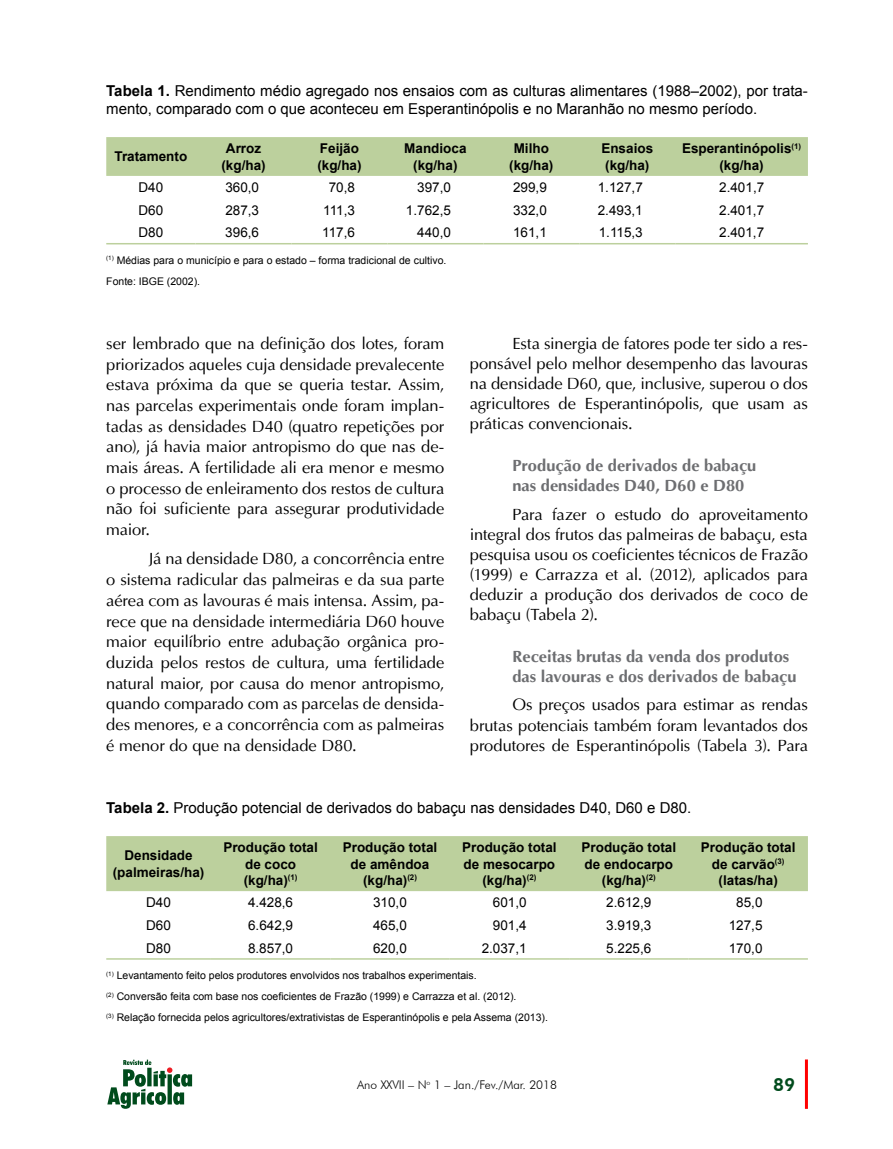
<style>
.page{position:relative;width:893px;height:1149px;background:#fff}
.page>*{position:absolute;margin:0;border:0;box-sizing:border-box;transform-origin:0 0}
.t1{font:800 18px "Futura BT";color:#004b1c}
.t2{font:16.5px/20.7px "Ottawa Plain";letter-spacing:-.01em;color:#000;text-align:justify}
.t3{font:700 16.5px/20.1px "Ottawa";color:#6d6e71}
.t4{font:15px/18px "Arial";color:#000}
.t5{font:700 13.5px/16.2px "Arial";color:#000;text-align:center}
.t6{font:13.5px "Arial";color:#000}
.t7{font:300 12px "Futura BT";color:#000}
.t8{font:10.5px/21.1px "Arial";color:#000}
.s1{font-weight:700}
</style>
<div class="page">
<hr style="left:805px;top:1059px;width:3px;height:49px;background:#f00">
<svg style="left:107px;top:1059px;width:85px;height:49px"></svg>
<div style="left:106px;top:137px;width:702px;height:39px;background:#bcd09d"></div>
<hr style="left:106px;top:243px;width:90px;height:1px;background:#bcd09d">
<hr style="left:196px;top:243px;width:96px;height:1px;background:#bcd09d">
<hr style="left:292px;top:243px;width:95px;height:1px;background:#bcd09d">
<hr style="left:387px;top:243px;width:96px;height:1px;background:#bcd09d">
<hr style="left:483px;top:243px;width:96px;height:1px;background:#bcd09d">
<hr style="left:579px;top:243px;width:96px;height:1px;background:#bcd09d">
<hr style="left:675px;top:243px;width:133px;height:1px;background:#bcd09d">
<div style="left:106px;top:836px;width:702px;height:54px;background:#bcd09d"></div>
<hr style="left:106px;top:957px;width:105px;height:2px;background:#bcd09d">
<hr style="left:211px;top:957px;width:119px;height:2px;background:#bcd09d">
<hr style="left:330px;top:957px;width:120px;height:2px;background:#bcd09d">
<hr style="left:450px;top:957px;width:119px;height:2px;background:#bcd09d">
<hr style="left:569px;top:957px;width:119px;height:2px;background:#bcd09d">
<hr style="left:688px;top:957px;width:120px;height:2px;background:#bcd09d">
<p class="t4" style="left:106px;top:82px;width:703px"><span class="s1">Tabela 1.</span> Rendimento médio agregado nos ensaios com as culturas alimentares (1988–2002), por trata&shy;mento, comparado com o que aconteceu em Esperantinópolis e no Maranhão no mesmo período.</p>
<p class="t5" style="left:115px;top:149px;width:74px">Tratamento</p>
<p class="t5" style="left:221px;top:141px;width:46px">Arroz (kg/ha)</p>
<p class="t5" style="left:317px;top:141px;width:46px;text-align:left">Feijão (kg/ha)</p>
<p class="t5" style="left:404px;top:141px;width:64px">Mandioca (kg/ha)</p>
<p class="t5" style="left:509px;top:141px;width:46px">Milho (kg/ha)</p>
<p class="t5" style="left:601px;top:141px;width:53px;text-align:left">Ensaios (kg/ha)</p>
<p class="t5" style="left:682px;top:141px;width:121px">Esperantinópolis<sup>(1) </sup>(kg/ha)</p>
<p class="t6" style="left:139px;top:178px;width:26px">D40</p>
<p class="t6" style="left:225px;top:178px;width:35px">360,0</p>
<p class="t6" style="left:329px;top:178px;width:28px">70,8</p>
<p class="t6" style="left:417px;top:178px;width:35px">397,0</p>
<p class="t6" style="left:513px;top:178px;width:35px">299,9</p>
<p class="t6" style="left:598px;top:178px;width:47px">1.127,7</p>
<p class="t6" style="left:719px;top:178px;width:47px">2.401,7</p>
<p class="t6" style="left:139px;top:201px;width:26px">D60</p>
<p class="t6" style="left:225px;top:201px;width:35px">287,3</p>
<p class="t6" style="left:323px;top:201px;width:33px">111,3</p>
<p class="t6" style="left:406px;top:201px;width:47px">1.762,5</p>
<p class="t6" style="left:513px;top:201px;width:35px">332,0</p>
<p class="t6" style="left:598px;top:201px;width:47px">2.493,1</p>
<p class="t6" style="left:719px;top:201px;width:47px">2.401,7</p>
<p class="t6" style="left:139px;top:224px;width:26px">D80</p>
<p class="t6" style="left:225px;top:224px;width:35px">396,6</p>
<p class="t6" style="left:322px;top:224px;width:34px">117,6</p>
<p class="t6" style="left:417px;top:224px;width:35px">440,0</p>
<p class="t6" style="left:513px;top:224px;width:35px">161,1</p>
<p class="t6" style="left:599px;top:224px;width:46px">1.115,3</p>
<p class="t6" style="left:719px;top:224px;width:47px">2.401,7</p>
<p class="t8" style="left:106px;top:249px;width:342px"><sup>(1)</sup> Médias para o município e para o estado – forma tradicional de cultivo.<br>Fonte: IBGE (2002).</p>
<p class="t2" style="left:106px;top:333px;width:340px">ser lembrado que na definição dos lotes, foram priorizados aqueles cuja densidade prevalecente estava próxima da que se queria testar. Assim, nas parcelas experimentais onde foram implan&shy;tadas as densidades D40 (quatro repetições por ano), já havia maior antropismo do que nas de&shy;mais áreas. A fertilidade ali era menor e mesmo o processo de enleiramento dos restos de cultura não foi suficiente para assegurar produtividade maior.</p>
<p class="t2" style="left:106px;top:548px;width:340px;text-indent:43px">Já na densidade D80, a concorrência entre o sistema radicular das palmeiras e da sua parte aérea com as lavouras é mais intensa. Assim, pa&shy;rece que na densidade intermediária D60 houve maior equilíbrio entre adubação orgânica pro&shy;duzida pelos restos de cultura, uma fertilidade natural maior, por causa do menor antropismo, quando comparado com as parcelas de densida&shy;des menores, e a concorrência com as palmeiras é menor do que na densidade D80.</p>
<p class="t2" style="left:470px;top:333px;width:340px;line-height:20.1px;text-indent:43px">Esta sinergia de fatores pode ter sido a res&shy;ponsável pelo melhor desempenho das lavouras na densidade D60, que, inclusive, superou o dos agricultores de Esperantinópolis, que usam as práticas convencionais.</p>
<p class="t3" style="left:512px;top:455px;width:246px">Produção de derivados de babaçu nas densidades D40, D60 e D80</p>
<p class="t2" style="left:470px;top:504px;width:340px;line-height:20.1px;text-indent:43px">Para fazer o estudo do aproveitamento integral dos frutos das palmeiras de babaçu, esta pesquisa usou os coeficientes técnicos de Frazão (1999) e Carrazza et al. (2012), aplicados para deduzir a produção dos derivados de coco de babaçu (Tabela 2).</p>
<p class="t3" style="left:512px;top:645px;width:286px">Receitas brutas da venda dos produtos das lavouras e dos derivados de babaçu</p>
<p class="t2" style="left:470px;top:694px;width:340px;line-height:20.1px;text-indent:43px">Os preços usados para estimar as rendas brutas potenciais também foram levantados dos produtores de Esperantinópolis (Tabela 3). Para</p>
<p class="t4" style="left:106px;top:798px;width:587px"><span class="s1">Tabela 2.</span> Produção potencial de derivados do babaçu nas densidades D40, D60 e D80.</p>
<p class="t5" style="left:113px;top:847px;width:93px">Densidade (palmeiras/ha)</p>
<p class="t5" style="left:223px;top:839px;width:96px">Produção total de coco (kg/ha)<sup>(1)</sup></p>
<p class="t5" style="left:343px;top:839px;width:96px">Produção total de amêndoa (kg/ha)<sup>(2)</sup></p>
<p class="t5" style="left:462px;top:839px;width:96px">Produção total de mesocarpo (kg/ha)<sup>(2)</sup></p>
<p class="t5" style="left:582px;top:839px;width:96px">Produção total de endocarpo (kg/ha)<sup>(2)</sup></p>
<p class="t5" style="left:701px;top:839px;width:96px">Produção total de carvão<sup>(3) </sup>(latas/ha)</p>
<p class="t6" style="left:146px;top:893px;width:26px">D40</p>
<p class="t6" style="left:248px;top:893px;width:47px">4.428,6</p>
<p class="t6" style="left:373px;top:893px;width:35px">310,0</p>
<p class="t6" style="left:493px;top:893px;width:35px">601,0</p>
<p class="t6" style="left:606px;top:893px;width:47px">2.612,9</p>
<p class="t6" style="left:736px;top:893px;width:28px">85,0</p>
<p class="t6" style="left:146px;top:916px;width:26px">D60</p>
<p class="t6" style="left:248px;top:916px;width:47px">6.642,9</p>
<p class="t6" style="left:373px;top:916px;width:35px">465,0</p>
<p class="t6" style="left:493px;top:916px;width:35px">901,4</p>
<p class="t6" style="left:606px;top:916px;width:47px">3.919,3</p>
<p class="t6" style="left:729px;top:916px;width:35px">127,5</p>
<p class="t6" style="left:146px;top:938px;width:26px">D80</p>
<p class="t6" style="left:248px;top:938px;width:47px">8.857,0</p>
<p class="t6" style="left:373px;top:938px;width:35px">620,0</p>
<p class="t6" style="left:482px;top:938px;width:47px">2.037,1</p>
<p class="t6" style="left:606px;top:938px;width:47px">5.225,6</p>
<p class="t6" style="left:729px;top:938px;width:35px">170,0</p>
<p class="t8" style="left:106px;top:964px;width:443px"><sup>(1)</sup> Levantamento feito pelos produtores envolvidos nos trabalhos experimentais.<br><sup>(2)</sup> Conversão feita com base nos coeficientes de Frazão (1999) e Carrazza et al. (2012).<br><sup>(3)</sup> Relação fornecida pelos agricultores/extrativistas de Esperantinópolis e pela Assema (2013).</p>
<p class="t7" style="left:357px;top:1076px;width:201px">Ano XXVII – N<sup>o</sup> 1 – Jan./Fev./Mar. 2018</p>
<p class="t1" style="left:773px;top:1073px;width:24px">89</p>
</div>
